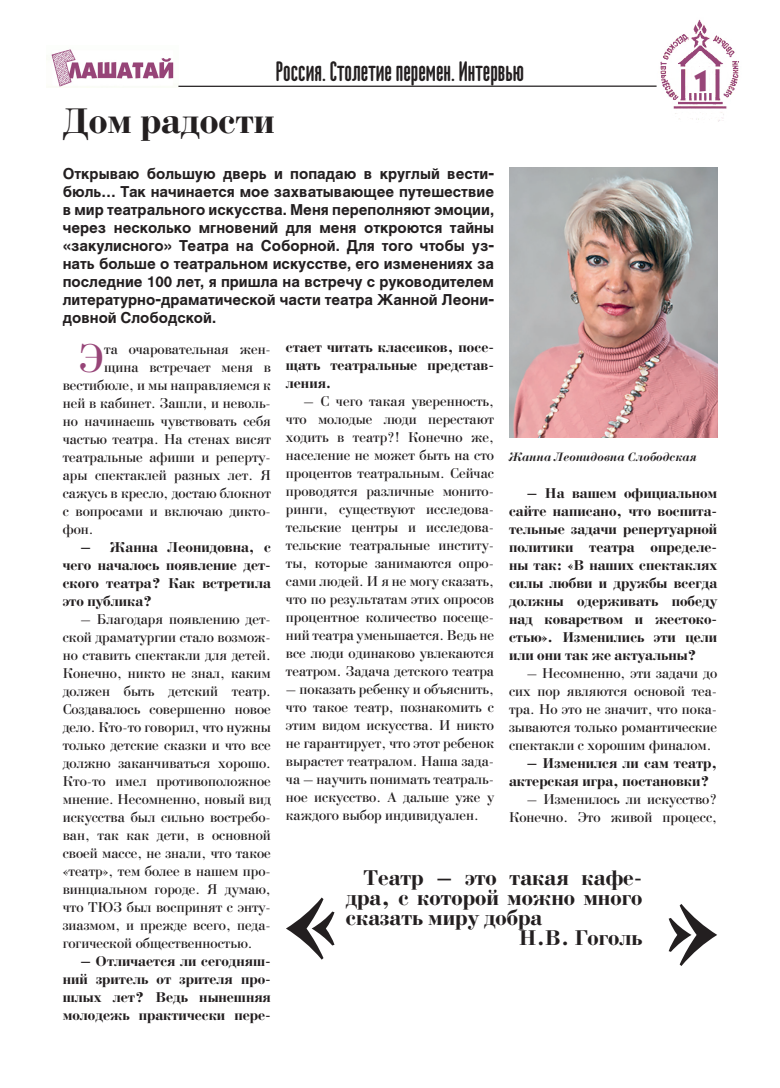
<style>
.page{position:relative;width:780px;height:1088px;background:#fff}
.page>*{position:absolute;margin:0;border:0;box-sizing:border-box;transform-origin:0 0}
.t1{font:700 146.12px "Bodoni C";color:#231f20}
.Обычный{font:42.5px "Bodoni C";color:#974578}
.Обычный-2{font:700 37.5px "Bodoni C";color:#231f20}
.t2{font:900 30px "Kabel C";color:#974578}
.t3{font:25px "Marten Cyr";color:#231f20}
.Обычный-3{font:700 22.5px/20px "Bodoni C";color:#231f20;text-align:justify}
.Обычный-4{font:15px/18px "Bodoni C";color:#231f20;text-align:justify}
.Обычный-5{font:700 15px/18px "Bodoni C";color:#231f20;text-align:justify}
.Обычный-6{font:700 15px/18px "Cyrvetica";color:#231f20;text-align:justify}
.t4{font:italic 700 12.5px "Bodoni C";color:#231f20}
</style>
<div class="page">
<img style="left:46px;top:49px;width:128px;height:38px">
<hr style="left:178px;top:86px;width:478px;height:1px;background:#231f20">
<img style="left:650px;top:19px;width:89px;height:103px">
<img style="left:509px;top:167px;width:208px;height:271px">
<p class="t3" style="left:276px;top:57px;width:250px">Россия. Столетие перемен. Интервью</p>
<p class="t2" style="left:693px;top:63px;width:18px">1</p>
<p class="Обычный-2" style="left:63px;top:101px;width:213px">Дом радости</p>
<p class="Обычный-6" style="left:63px;top:165px;width:433px">Открываю большую дверь и попадаю в круглый вести&shy;бюль… Так начинается мое захватывающее путешествие в мир театрального искусства. Меня переполняют эмоции, через несколько мгновений для меня откроются тайны «закулисного» Театра на Соборной. Для того чтобы уз&shy;нать больше о театральном искусстве, его изменениях за последние 100 лет, я пришла на встречу с руководителем литературно-драматической части театра Жанной Леони&shy;довной Слободской.</p>
<p class="Обычный-5" style="left:286px;top:339px;width:210px">стает читать классиков, посе&shy;щать театральные представ&shy;ления.</p>
<p class="Обычный-4" style="left:286px;top:392px;width:210px;text-indent:18px">– С чего такая уверенность, что молодые люди перестают ходить в театр?! Конечно же, население не может быть на сто процентов театральным. Сейчас проводятся различные монито&shy;ринги, существуют исследова&shy;тельские центры и исследова&shy;тельские театральные институ&shy;ты, которые занимаются опро&shy;сами людей. И я не могу сказать, что по результатам этих опросов процентное количество посеще&shy;ний театра уменьшается. Ведь не все люди одинаково увлекаются театром. Задача детского театра</p>
<p class="Обычный-4" style="left:286px;top:680px;width:210px">– показать ребенку и объяснить, что такое театр, познакомить с этим видом искусства. И никто не гарантирует, что этот ребенок вырастет театралом. Наша зада&shy;ча – научить понимать театраль&shy;ное искусство. А дальше уже у каждого выбор индивидуален.</p>
<p class="Обычный" style="left:79px;top:335px;width:26px">Э</p>
<p class="Обычный-4" style="left:104px;top:340px;width:168px">та очаровательная жен-</p>
<p class="Обычный-4" style="left:104px;top:358px;width:168px">щина встречает меня в</p>
<p class="Обычный-4" style="left:63px;top:376px;width:210px">вестибюле, и мы направляемся к</p>
<p class="Обычный-4" style="left:63px;top:394px;width:210px">ней в кабинет. Зашли, и неволь-</p>
<p class="Обычный-4" style="left:63px;top:412px;width:210px">но начинаешь чувствовать себя</p>
<p class="Обычный-4" style="left:63px;top:430px;width:210px">частью театра. На стенах висят</p>
<p class="Обычный-4" style="left:63px;top:448px;width:210px">театральные афиши и реперту-</p>
<p class="Обычный-4" style="left:63px;top:466px;width:210px">ары спектаклей разных лет. Я</p>
<p class="Обычный-4" style="left:63px;top:484px;width:210px">сажусь в кресло, достаю блокнот</p>
<p class="Обычный-4" style="left:63px;top:502px;width:210px">с вопросами и включаю дикто-</p>
<p class="Обычный-4" style="left:63px;top:520px;width:32px">фон.</p>
<p class="Обычный-5" style="left:63px;top:539px;width:210px;text-indent:18px">– Жанна Леонидовна, с чего началось появление дет&shy;ского театра? Как встретила это публика?</p>
<p class="Обычный-4" style="left:63px;top:610px;width:210px;text-indent:18px">– Благодаря появлению дет&shy;ской драматургии стало возмож&shy;но ставить спектакли для детей.<br>Конечно, никто не знал, каким должен быть детский театр.<br>Создавалось совершенно новое дело. Кто-то говорил, что нужны только детские сказки и что все должно заканчиваться хорошо.<br>Кто-то имел противоположное мнение. Несомненно, новый вид искусства был сильно востребо&shy;ван, так как дети, в основной своей массе, не знали, что такое «театр», тем более в нашем про&shy;винциальном городе. Я думаю, что ТЮЗ был воспринят с энту&shy;зиазмом, и прежде всего, педа&shy;гогической общественностью.</p>
<p class="Обычный-5" style="left:63px;top:953px;width:210px;text-indent:18px">– Отличается ли сегодняш&shy;ний зритель от зрителя про&shy;шлых лет? Ведь нынешняя молодежь практически пере-</p>
<p class="t4" style="left:509px;top:449px;width:189px">Жанна Леонидовна Слободская</p>
<p class="Обычный-5" style="left:509px;top:485px;width:210px;text-indent:18px">– На вашем официальном сайте написано, что воспита&shy;тельные задачи репертуарной политики театра определе&shy;ны так: «В наших спектаклях силы любви и дружбы всегда должны одерживать победу над коварством и жестоко&shy;стью». Изменились эти цели или они так же актуальны?</p>
<p class="Обычный-4" style="left:509px;top:664px;width:210px;text-indent:18px">– Несомненно, эти задачи до сих пор являются основой теа&shy;тра. Но это не значит, что пока&shy;зываются только романтические спектакли с хорошим финалом.</p>
<p class="Обычный-5" style="left:509px;top:755px;width:210px;text-indent:18px">– Изменился ли сам театр, актерская игра, постановки?</p>
<p class="Обычный-4" style="left:509px;top:790px;width:210px;text-align:right">– Изменилось ли искусство?<br>Конечно. Это живой процесс,</p>
<p class="Обычный-3" style="left:346px;top:869px;width:298px;text-indent:18px">Театр – это такая кафе&shy;дра, с которой можно много сказать миру добра</p>
<p class="t1" style="left:282px;top:836px;width:58px">«</p>
<p class="Обычный-3" style="left:519px;top:929px;width:125px">Н.В. Гоголь</p>
</div>
